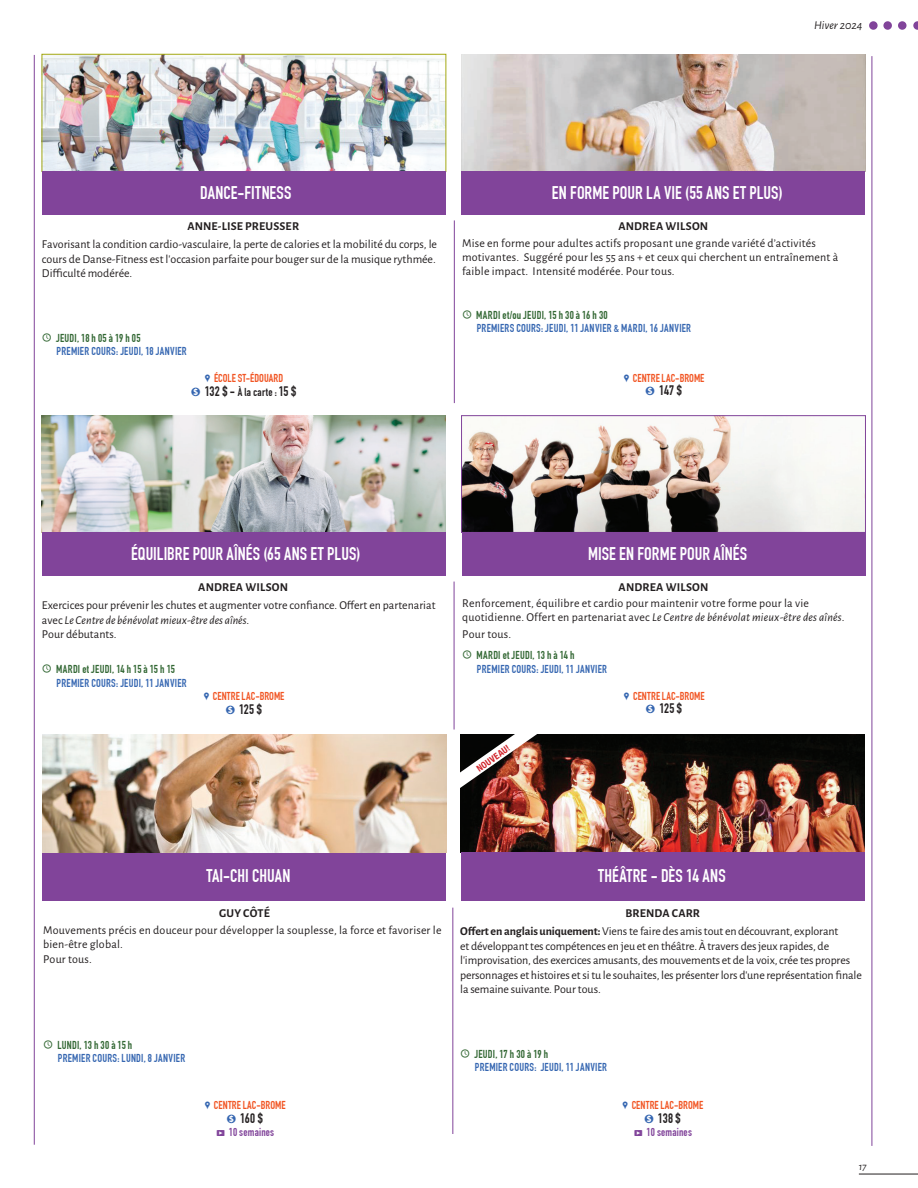
<style>
.page{position:relative;width:918px;height:1188px;background:#fff}
.page>*{position:absolute;margin:0;border:0;box-sizing:border-box;transform-origin:0 0}
.t1{font:700 18px "DIN Condensed";letter-spacing:.005em;color:#fff}
.t2{font:700 13.5px "DIN Condensed";color:#231f20}
.t3{font:12px/14.4px "Alegreya Sans";color:#231f20}
.t4{font:700 12px "Alegreya Sans";letter-spacing:.015em;color:#231f20}
.t5{font:italic 12px "Alegreya Sans";color:#231f20}
.t6{font:700 11.25px/13.5px "DIN Condensed";letter-spacing:.025em;color:#3566b1}
.t7{font:700 11.25px/13.5px "DIN Condensed";letter-spacing:.005em;color:#f15422;text-align:center}
.t8{font:700 11.25px "DIN Condensed";letter-spacing:.015em;color:#81449a}
.t9{font:italic 10.5px "Alegreya Sans";color:#231f20}
.t10{font:700 condensed 9px "Helvetica Neue";color:#d1232a}
.s1{font-family:"Entypo";font-weight:400;font-size:18px;color:#326733}
.s2{color:#326733}
.s3{font-family:"Modern Pictograms";font-weight:400;color:#3566b1}
.s4{font-family:"Circled";font-weight:400;font-size:10.5px;color:#3566b1}
.s5{font-size:13.5px;color:#231f20}
.s6{color:#231f20}
.s7{font-style:italic}
.s8{font-family:"Modern Pictograms";font-weight:400}
.s9{font-weight:700}
</style>
<div class="page">
<hr style="left:859px;top:1174px;width:59px;height:1px;background:#231f20">
<div style="left:869px;top:21px;width:9px;height:9px;background:#81449a;border-radius:50%"></div>
<div style="left:883px;top:21px;width:9px;height:9px;background:#81449a;border-radius:50%"></div>
<div style="left:898px;top:21px;width:9px;height:9px;background:#81449a;border-radius:50%"></div>
<svg style="left:913px;top:21px;width:5px;height:9px"></svg>
<hr style="left:872px;top:56px;width:1px;height:1090px;background:#81449a">
<hr style="left:34px;top:55px;width:1px;height:1090px;background:#81449a">
<img style="left:44px;top:56px;width:400px;height:114px">
<div style="left:42px;top:54px;width:404px;height:118px;border:1px solid #a5a912"></div>
<div style="left:42px;top:171px;width:404px;height:44px;background:#81449a"></div>
<img style="left:461px;top:734px;width:404px;height:118px">
<div style="left:461px;top:852px;width:404px;height:49px;background:#81449a"></div>
<img style="left:462px;top:54px;width:403px;height:117px">
<div style="left:461px;top:171px;width:404px;height:44px;background:#81449a"></div>
<img style="left:42px;top:415px;width:404px;height:117px">
<div style="left:42px;top:532px;width:404px;height:44px;background:#81449a"></div>
<hr style="left:454px;top:220px;width:1px;height:183px;background:#81449a">
<hr style="left:454px;top:582px;width:1px;height:148px;background:#81449a">
<img style="left:463px;top:417px;width:401px;height:114px">
<div style="left:461px;top:415px;width:405px;height:118px;border:1px solid #81449a"></div>
<div style="left:462px;top:532px;width:403px;height:44px;background:#81449a"></div>
<div style="left:42px;top:852px;width:404px;height:48px;background:#81449a"></div>
<hr style="left:453px;top:908px;width:1px;height:226px;background:#81449a">
<img style="left:446px;top:700px;width:125px;height:102px">
<img style="left:43px;top:734px;width:403px;height:118px">
<p class="t5" style="left:814px;top:17px;width:50px">Hiver 2024</p>
<h1 class="t1" style="left:200px;top:182px;width:93px">DANCE-FITNESS</h1>
<h1 class="t1" style="left:552px;top:182px;width:232px">EN FORME POUR LA VIE (55 ANS ET PLUS)</h1>
<p class="t4" style="left:187px;top:217px;width:110px">ANNE-LISE PREUSSER</p>
<p class="t4" style="left:618px;top:217px;width:91px">ANDREA WILSON</p>
<p class="t3" style="left:42px;top:237px;width:397px;text-align:justify">Favorisant la condition cardio-vasculaire, la perte de calories et la mobilité du corps, le cours de Danse-Fitness est l’occasion parfaite pour bouger sur de la musique rythmée.<br>Difficulté modérée.</p>
<p class="t6" style="left:57px;top:331px;width:132px;text-indent:-15px"><span class="s1">N</span> <span class="s2">JEUDI, 18 H 05 À 19 H 05<br></span>PREMIER COURS: JEUDI, 18 JANVIER</p>
<p class="t3" style="left:462px;top:235px;width:378px">Mise en forme pour adultes actifs proposant une grande variété d’activités motivantes. Suggéré pour les 55 ans + et ceux qui cherchent un entraînement à faible impact. Intensité modérée. Pour tous.</p>
<p class="t6" style="left:477px;top:308px;width:216px;text-indent:-15px"><span class="s1">N</span> <span class="s2">MARDI ET/OU JEUDI, 15 H 30 À 16 H 30<br></span>PREMIERS COURS: JEUDI, 11 JANVIER &amp; MARDI, 16 JANVIER</p>
<p class="t7" style="left:192px;top:372px;width:106px"><span class="s3">,</span> ÉCOLE ST-ÉDOUARD<br><span class="s4">$</span> <span class="s5">132 $ -</span> <span class="s6">À LA CARTE :</span> <span class="s5">15 $</span></p>
<p class="t7" style="left:623px;top:371px;width:77px"><span class="s3">,</span> CENTRE LAC-BROME</p>
<p class="t2" style="left:646px;top:382px;width:37px"><span class="s4">$</span> 147 $</p>
<h1 class="t1" style="left:131px;top:543px;width:231px">ÉQUILIBRE POUR AÎNÉS (65 ANS ET PLUS)</h1>
<p class="t4" style="left:198px;top:579px;width:91px">ANDREA WILSON</p>
<p class="t3" style="left:42px;top:598px;width:395px">Exercices pour prévenir les chutes et augmenter votre confiance. Offert en partenariat avec <span class="s7">Le Centre de bénévolat mieux-être des aînés</span>.<br>Pour débutants.</p>
<p class="t6" style="left:57px;top:663px;width:132px;text-indent:-15px"><span class="s1">N</span> <span class="s2">MARDI ET JEUDI, 14 H 15 À 15 H 15<br></span>PREMIER COURS: JEUDI, 11 JANVIER</p>
<p class="t7" style="left:203px;top:690px;width:77px"><span class="s3">,</span> CENTRE LAC-BROME</p>
<p class="t2" style="left:226px;top:701px;width:37px"><span class="s4">$</span> 125 $</p>
<h1 class="t1" style="left:588px;top:543px;width:160px">MISE EN FORME POUR AÎNÉS</h1>
<p class="t4" style="left:619px;top:579px;width:91px">ANDREA WILSON</p>
<p class="t3" style="left:462px;top:595px;width:384px">Renforcement, équilibre et cardio pour maintenir votre forme pour la vie quotidienne. Offert en partenariat avec <span class="s7">Le Centre de bénévolat mieux-être des aînés</span>.</p>
<p class="t3" style="left:462px;top:626px;width:50px">Pour tous.</p>
<p class="t6" style="left:477px;top:649px;width:132px;text-indent:-15px"><span class="s1">N</span> <span class="s2">MARDI ET JEUDI, 13 H À 14 H<br></span>PREMIER COURS: JEUDI, 11 JANVIER</p>
<p class="t7" style="left:624px;top:689px;width:77px"><span class="s3">,</span> CENTRE LAC-BROME</p>
<p class="t2" style="left:646px;top:701px;width:37px"><span class="s4">$</span> 125 $</p>
<p class="t10" style="left:473px;top:763px;width:40px;rotate:-35deg">NOUVEAU!</p>
<h1 class="t1" style="left:206px;top:865px;width:86px">TAI-CHI CHUAN</h1>
<p class="t4" style="left:219px;top:905px;width:52px">GUY CÔTÉ</p>
<p class="t3" style="left:43px;top:922px;width:400px">Mouvements précis en douceur pour développer la souplesse, la force et favoriser le bien-être global.<br>Pour tous.</p>
<p class="t6" style="left:58px;top:1038px;width:129px;text-indent:-15px"><span class="s1">N</span> <span class="s2">LUNDI, 13 H 30 À 15 H<br></span>PREMIER COURS: LUNDI, 8 JANVIER</p>
<p class="t7" style="left:204px;top:1099px;width:77px"><span class="s3">,</span> CENTRE LAC-BROME</p>
<p class="t2" style="left:227px;top:1110px;width:37px"><span class="s4">$</span> 160 $</p>
<p class="t8" style="left:216px;top:1126px;width:60px"><span class="s8">P</span> 10 SEMAINES</p>
<h1 class="t1" style="left:598px;top:865px;width:113px">THÉÂTRE - DÈS 14 ANS</h1>
<p class="t3" style="left:460px;top:904px;width:380px;line-height:18.1px;text-indent:165px"><span class="s9">BRENDA CARR<br>OFFERT EN ANGLAIS UNIQUEMENT:</span> Viens te faire des amis tout en découvrant, explorant</p>
<p class="t3" style="left:460px;top:938px;width:403px">et développant tes compétences en jeu et en théâtre. À travers des jeux rapides, de l’improvisation, des exercices amusants, des mouvements et de la voix, crée tes propres personnages et histoires et si tu le souhaites, les présenter lors d’une représentation finale la semaine suivante. Pour tous.</p>
<p class="t6" style="left:475px;top:1047px;width:134px;text-indent:-15px"><span class="s1">N</span> <span class="s2">JEUDI, 17 H 30 À 19 H<br></span>PREMIER COURS: JEUDI, 11 JANVIER</p>
<p class="t7" style="left:622px;top:1099px;width:77px"><span class="s3">,</span> CENTRE LAC-BROME</p>
<p class="t2" style="left:645px;top:1110px;width:37px"><span class="s4">$</span> 138 $</p>
<p class="t8" style="left:633px;top:1126px;width:60px"><span class="s8">P</span> 10 SEMAINES</p>
<p class="t9" style="left:859px;top:1159px;width:9px">17</p>
</div>
